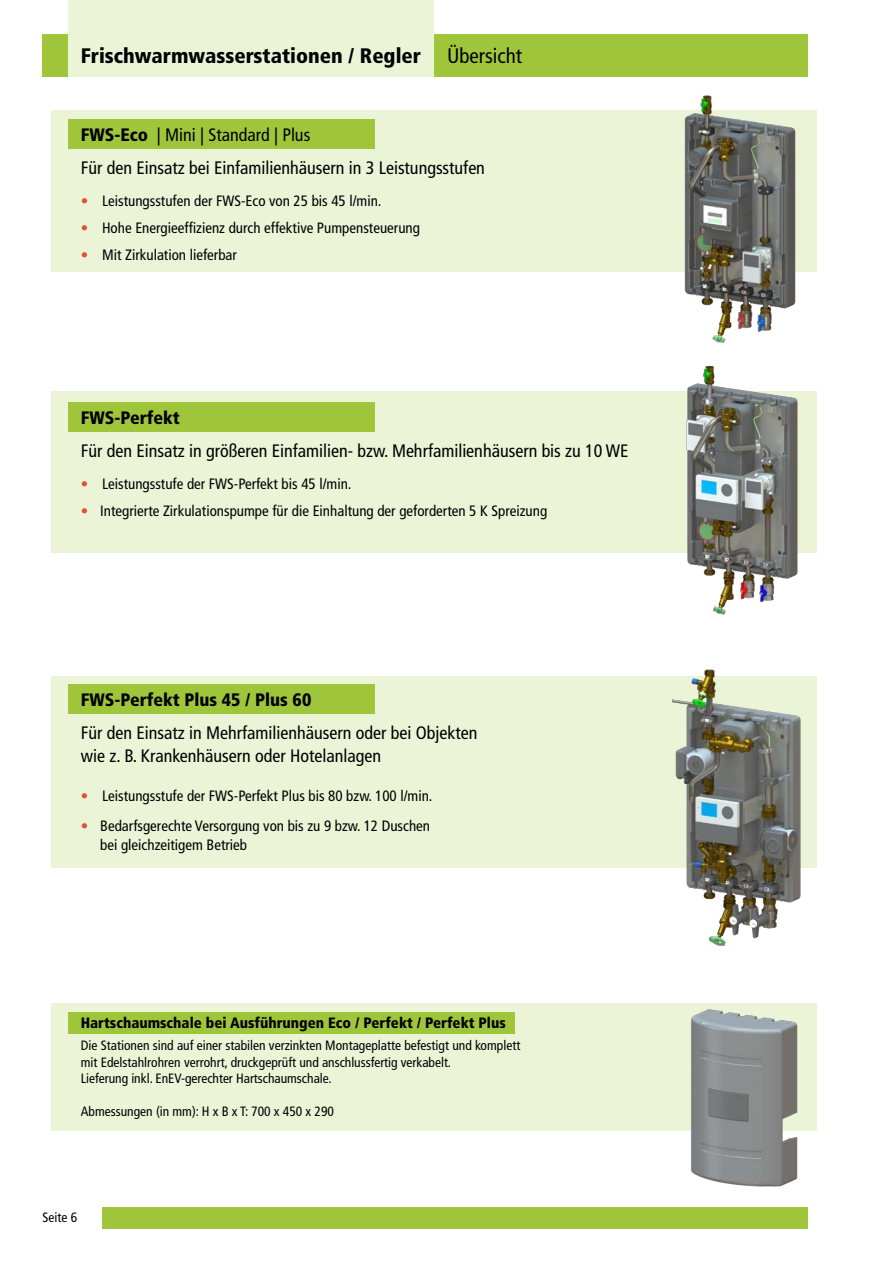
<style>
.page{position:relative;width:893px;height:1263px;background:#fff}
.page>*{position:absolute;margin:0;border:0;box-sizing:border-box;transform-origin:0 0}
.t1{font:900 condensed 21px "Frutiger";color:#000}
.t2{font:condensed 18px "Frutiger";color:#000}
.t3{font:900 condensed 18px "Frutiger";color:#000}
.t4{font:condensed 15px "Frutiger";color:#000}
.t5{font:900 condensed 15px "Frutiger";color:#000}
.t6{font:condensed 13.5px "Frutiger";color:#000}
.s1{font-weight:400}
.s2{font-weight:900}
.s3{color:#df4f3e}
</style>
<div class="page">
<div style="left:43px;top:34px;width:765px;height:43px;background:#9fc63b"></div>
<div style="left:102px;top:1208px;width:706px;height:21px;background:#9fc63b"></div>
<div style="left:51px;top:111px;width:765px;height:161px;background:#ecf4d8"></div>
<div style="left:68px;top:119px;width:306px;height:30px;background:#9fc63b"></div>
<div style="left:51px;top:391px;width:765px;height:162px;background:#ecf4d8"></div>
<div style="left:68px;top:402px;width:306px;height:30px;background:#9fc63b"></div>
<div style="left:51px;top:676px;width:765px;height:191px;background:#ecf4d8"></div>
<div style="left:68px;top:684px;width:306px;height:30px;background:#9fc63b"></div>
<img style="left:672px;top:669px;width:143px;height:278px">
<div style="left:68px;top:0;width:366px;height:77px;background:#ecf4d8"></div>
<img style="left:680px;top:95px;width:117px;height:248px">
<img style="left:686px;top:365px;width:112px;height:250px">
<div style="left:51px;top:1003px;width:765px;height:128px;background:#ecf4d8"></div>
<img style="left:691px;top:1009px;width:107px;height:178px">
<div style="left:68px;top:1012px;width:446px;height:21px;background:#9fc63b"></div>
<p class="t1" style="left:81px;top:43px;width:443px">Frischwarmwasserstationen / Regler <span class="s1">Übersicht</span></p>
<p class="t2" style="left:81px;top:124px;width:231px"><span class="s2">FWS-Eco</span> | Mini | Standard | Plus</p>
<p class="t2" style="left:81px;top:157px;width:406px">Für den Einsatz bei Einfamilienhäusern in 3 Leistungsstufen</p>
<p class="t4" style="left:81px;top:192px;width:302px"><span class="s3">•</span> Leistungsstufen der FWS-Eco von 25 bis 45 l/min.</p>
<p class="t4" style="left:81px;top:219px;width:341px"><span class="s3">•</span> Hohe Energieeffizienz durch effektive Pumpensteuerung</p>
<p class="t4" style="left:81px;top:246px;width:158px"><span class="s3">•</span> Mit Zirkulation lieferbar</p>
<p class="t3" style="left:81px;top:407px;width:100px">FWS-Perfekt</p>
<p class="t2" style="left:81px;top:440px;width:549px">Für den Einsatz in größeren Einfamilien- bzw. Mehrfamilienhäusern bis zu 10 WE</p>
<p class="t4" style="left:81px;top:475px;width:272px"><span class="s3">•</span> Leistungsstufe der FWS-Perfekt bis 45 l/min.</p>
<p class="t4" style="left:81px;top:502px;width:468px"><span class="s3">•</span> Integrierte Zirkulationspumpe für die Einhaltung der geforderten 5 K Spreizung</p>
<p class="t3" style="left:81px;top:689px;width:232px">FWS-Perfekt Plus 45 / Plus 60</p>
<p class="t2" style="left:81px;top:722px;width:398px">Für den Einsatz in Mehrfamilienhäusern oder bei Objekten</p>
<p class="t2" style="left:81px;top:745px;width:302px">wie z. B. Krankenhäusern oder Hotelanlagen</p>
<p class="t4" style="left:81px;top:787px;width:353px"><span class="s3">•</span> Leistungsstufe der FWS-Perfekt Plus bis 80 bzw. 100 l/min.</p>
<p class="t4" style="left:81px;top:817px;width:351px"><span class="s3">•</span> Bedarfsgerechte Versorgung von bis zu 9 bzw. 12 Duschen</p>
<p class="t4" style="left:100px;top:836px;width:148px">bei gleichzeitigem Betrieb</p>
<p class="t5" style="left:81px;top:1013px;width:426px">Hartschaumschale bei Ausführungen Eco / Perfekt / Perfekt Plus</p>
<p class="t6" style="left:81px;top:1037px;width:441px">Die Stationen sind auf einer stabilen verzinkten Montageplatte befestigt und komplett</p>
<p class="t6" style="left:81px;top:1054px;width:372px">mit Edelstahlrohren verrohrt, druckgeprüft und anschlussfertig verkabelt.</p>
<p class="t6" style="left:81px;top:1070px;width:252px">Lieferung inkl. EnEV-gerechter Hartschaumschale.</p>
<p class="t6" style="left:81px;top:1103px;width:255px">Abmessungen (in mm): H x B x T: 700 x 450 x 290</p>
<p class="t6" style="left:43px;top:1209px;width:36px">Seite 6</p>
</div>
